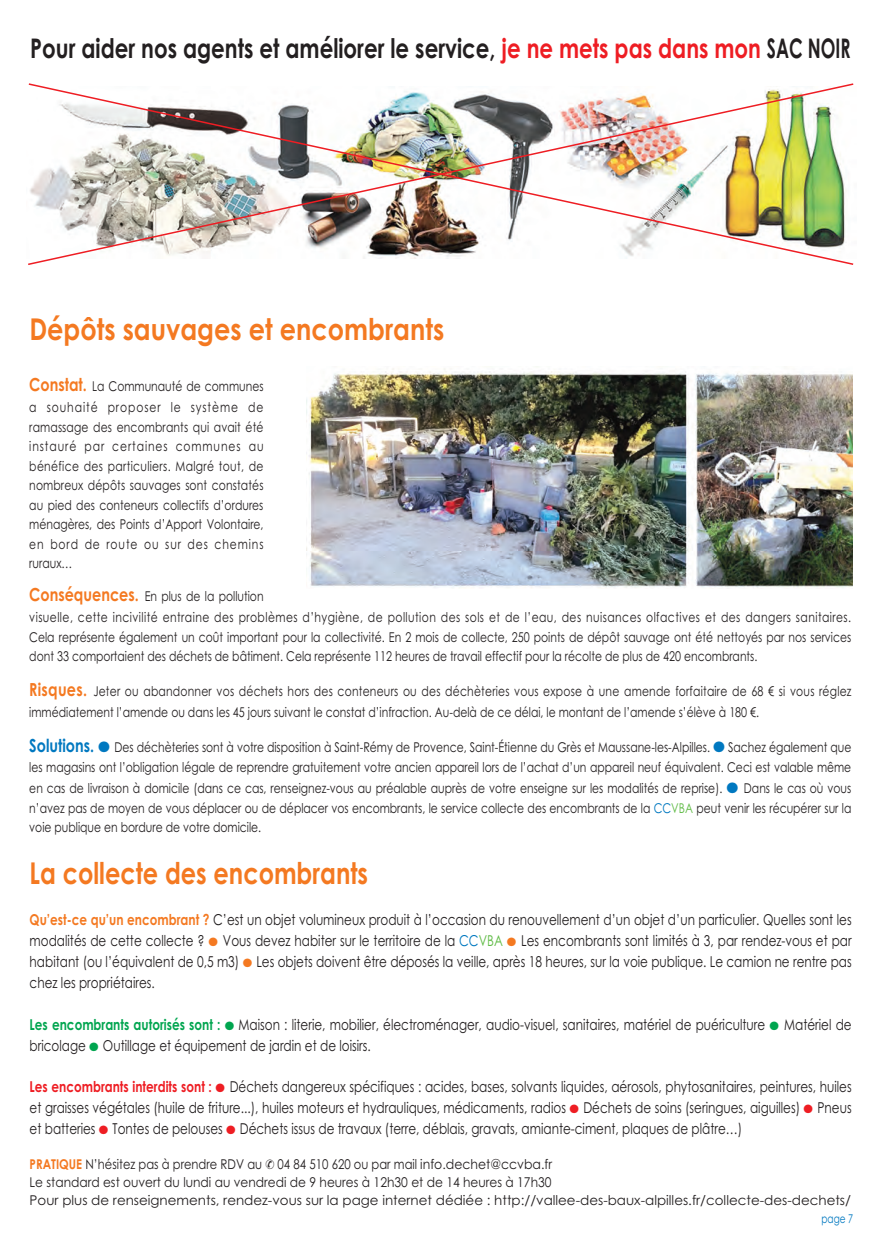
<style>
.page{position:relative;width:885px;height:1251px;background:#fff}
.page>*{position:absolute;margin:0;border:0;box-sizing:border-box;transform-origin:0 0}
.t1{font:700 30px "Century Gothic";color:#f47921;scale:.85 1}
.t2{font:700 30px "Century Gothic";color:#f47921;scale:.8 1}
.t3{font:700 27px "Century Gothic";color:#231f20;scale:.79 1}
.t4{font:15px/21px "Century Gothic";color:#231f20;text-align:justify;scale:.8 1}
.t5{font:13.5px/19.6px "Century Gothic";color:#231f20;text-align:justify;scale:.8 1}
.t6{font:13.5px/18px "Century Gothic";color:#231f20;scale:.85 1}
.t7{font:12px "Century Gothic";color:#0078c0;scale:.75 1}
.s1{color:#ee1d23}
.s2{font-weight:700;font-size:18px;color:#f47921}
.s3{font-weight:700;font-size:18px;color:#0078c0}
.s4{color:#0078c0}
.s5{color:#60bb46}
.s6{font-weight:700;color:#f47921}
.s7{color:#f47921}
.s8{font-weight:700;color:#00a54f}
.s9{color:#00a54f}
.s10{font-weight:700;color:#ee1d23}
</style>
<div class="page">
<img style="left:306px;top:366px;width:546px;height:223px">
<img style="left:28px;top:83px;width:826px;height:182px">
<h2 class="t3" style="left:30px;top:33px;width:1039px">Pour aider nos agents et améliorer le service, <span class="s1">je ne mets pas dans mon</span> SAC NOIR</h2>
<h1 class="t1" style="left:29px;top:312px;width:489px">Dépôts sauvages et encombrants</h1>
<p class="t5" style="left:29px;top:377px;width:294px"><span class="s2">Constat.</span> La communauté de communes a souhaité proposer le système de ramassage des encombrants qui avait été instauré par certaines communes au bénéfice des particuliers. malgré tout, de nombreux dépôts sauvages sont constatés au pied des conteneurs collectifs d’ordures ménagères, des points d’apport volontaire, en bord de route ou sur des chemins ruraux…</p>
<p class="t5" style="left:29px;top:587px;width:1028px;text-align:left"><span class="s2">Conséquences.</span> en plus de la pollution<br>visuelle, cette incivilité entraine des problèmes d’hygiène, de pollution des sols et de l’eau, des nuisances olfactives et des dangers sanitaires. cela représente également un coût important pour la collectivité. en 2 mois de collecte, 250 points de dépôt sauvage ont été nettoyés par nos services dont 33 comportaient des déchets de bâtiment. cela représente 112 heures de travail effectif pour la récolte de plus de 420 encombrants.</p>
<p class="t5" style="left:29px;top:681px;width:1029px;line-height:20.7px"><span class="s2">Risques.</span> Jeter ou abandonner vos déchets hors des conteneurs ou des déchèteries vous expose à une amende forfaitaire de 68 € si vous réglez immédiatement l’amende ou dans les 45 jours suivant le constat d’infraction. au-delà de ce délai, le montant de l’amende s’élève à 180 €.</p>
<p class="t5" style="left:29px;top:736px;width:1028px;line-height:20.1px"><span class="s3">Solutions.</span> <span class="s4">●</span> des déchèteries sont à votre disposition à saint-rémy de provence, saint-étienne du grès et maussane-les-alpilles. <span class="s4">●</span> sachez également que les magasins ont l’obligation légale de reprendre gratuitement votre ancien appareil lors de l’achat d’un appareil neuf équivalent. ceci est valable même en cas de livraison à domicile (dans ce cas, renseignez-vous au préalable auprès de votre enseigne sur les modalités de reprise). <span class="s4">●</span> dans le cas où vous n’avez pas de moyen de vous déplacer ou de déplacer vos encombrants, le service collecte des encombrants de la <span class="s4">cc</span><span class="s5">vba</span> peut venir les récupérer sur la voie publique en bordure de votre domicile.</p>
<h1 class="t2" style="left:30px;top:856px;width:424px">La collecte des encombrants</h1>
<p class="t4" style="left:30px;top:909px;width:1029px"><span class="s6">Qu’est-ce qu’un encombrant ?</span> c’est un objet volumineux produit à l’occasion du renouvellement d’un objet d’un particulier. Quelles sont les modalités de cette collecte ? <span class="s7">●</span> vous devez habiter sur le territoire de la <span class="s4">cc</span><span class="s5">vba</span> <span class="s7">●</span> Les encombrants sont limités à 3, par rendez-vous et par habitant (ou l’équivalent de 0,5 m3) <span class="s7">●</span> Les objets doivent être déposés la veille, après 18 heures, sur la voie publique. Le camion ne rentre pas chez les propriétaires.</p>
<p class="t4" style="left:30px;top:1014px;width:1028px"><span class="s8">Les encombrants autorisés sont :</span> <span class="s9">●</span> maison : literie, mobilier, électroménager, audio-visuel, sanitaires, matériel de puériculture <span class="s9">●</span> matériel de bricolage <span class="s9">●</span> outillage et équipement de jardin et de loisirs.</p>
<p class="t4" style="left:30px;top:1076px;width:1028px"><span class="s10">Les encombrants interdits sont :</span> <span class="s1">●</span> déchets dangereux spécifiques : acides, bases, solvants liquides, aérosols, phytosanitaires, peintures, huiles et graisses végétales (huile de friture...), huiles moteurs et hydrauliques, médicaments, radios <span class="s1">●</span> déchets de soins (seringues, aiguilles) <span class="s1">●</span> pneus et batteries <span class="s1">●</span> tontes de pelouses <span class="s1">●</span> déchets issus de travaux (terre, déblais, gravats, amiante-ciment, plaques de plâtre…)</p>
<p class="t6" style="left:30px;top:1155px;width:967px"><span class="s6">PRATIQUE</span> n’hésitez pas à prendre rdv au 04 84 510 620 ou par mail info.dechet@ccvba.fr<br>Le standard est ouvert du lundi au vendredi de 9 heures à 12h30 et de 14 heures à 17h30<br>pour plus de renseignements, rendez-vous sur la page internet dédiée : http://vallee-des-baux-alpilles.fr/collecte-des-dechets/</p>
<p class="t7" style="left:821px;top:1212px;width:44px">page 7</p>
</div>
